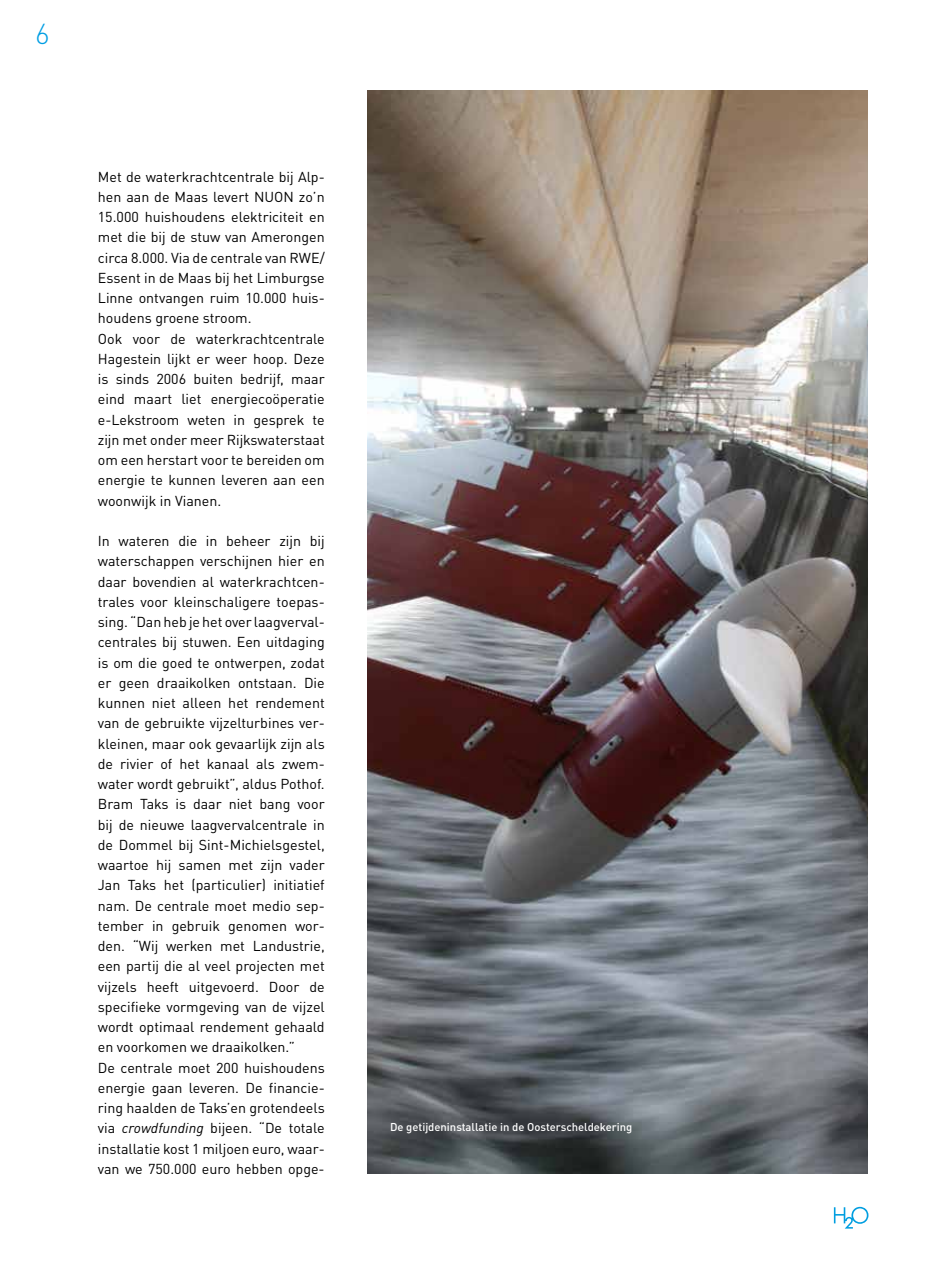
<style>
.page{position:relative;width:936px;height:1263px;background:#fff}
.page>*{position:absolute;margin:0;border:0;box-sizing:border-box;transform-origin:0 0}
.t1{font:300 28.5px "DIN Pro";color:#009ee3}
.t2{font:14.25px/20.2px "DIN Pro";color:#000}
.t3{font:500 11.25px "DIN Pro";color:#fff}
.s1{font-style:italic}
</style>
<div class="page">
<img style="left:367px;top:90px;width:500px;height:1084px">
<svg style="left:833px;top:1207px;width:35px;height:21px"></svg>
<h1 class="t1" style="left:35px;top:12px;width:16px">6</h1>
<p class="t2" style="left:98px;top:165px;width:228px">Met de waterkrachtcentrale bij Alp&shy;hen aan de Maas levert NUON zo’n<br>15.000 huishoudens elektriciteit en met die bij de stuw van Amerongen circa 8.000. Via de centrale van RWE/<br>Essent in de Maas bij het Limburgse<br>Linne ontvangen ruim 10.000 huis&shy;houdens groene stroom.<br>Ook voor de waterkrachtcentrale<br>Hagestein lijkt er weer hoop. Deze is sinds 2006 buiten bedrijf, maar eind maart liet energiecoöperatie e-Lekstroom weten in gesprek te zijn met onder meer Rijkswaterstaat om een herstart voor te bereiden om energie te kunnen leveren aan een woonwijk in Vianen.</p>
<p class="t2" style="left:98px;top:529px;width:228px">In wateren die in beheer zijn bij waterschappen verschijnen hier en daar bovendien al waterkrachtcen&shy;trales voor kleinschaligere toepas&shy;sing. “Dan heb je het over laagverval&shy;centrales bij stuwen. Een uitdaging is om die goed te ontwerpen, zodat er geen draaikolken ontstaan. Die kunnen niet alleen het rendement van de gebruikte vijzelturbines ver&shy;kleinen, maar ook gevaarlijk zijn als de rivier of het kanaal als zwem&shy;water wordt gebruikt”, aldus Pothof.<br>Bram Taks is daar niet bang voor bij de nieuwe laagvervalcentrale in de Dommel bij Sint-Michielsgestel, waartoe hij samen met zijn vader Jan Taks het (particulier) initiatief nam. De centrale moet medio sep&shy;tember in gebruik genomen wor&shy;den. “Wij werken met Landustrie, een partij die al veel projecten met vijzels heeft uitgevoerd. Door de specifieke vormgeving van de vijzel wordt optimaal rendement gehaald en voorkomen we draaikolken.”<br>De centrale moet 200 huishoudens energie gaan leveren. De financie&shy;ring haalden de Taks’en grotendeels via <span class="s1">crowdfunding</span> bijeen. “De totale installatie kost 1 miljoen euro, waar&shy;van we 750.000 euro hebben opge-</p>
<p class="t3" style="left:390px;top:1118px;width:244px">De getijdeninstallatie in de Oosterscheldekering</p>
</div>
